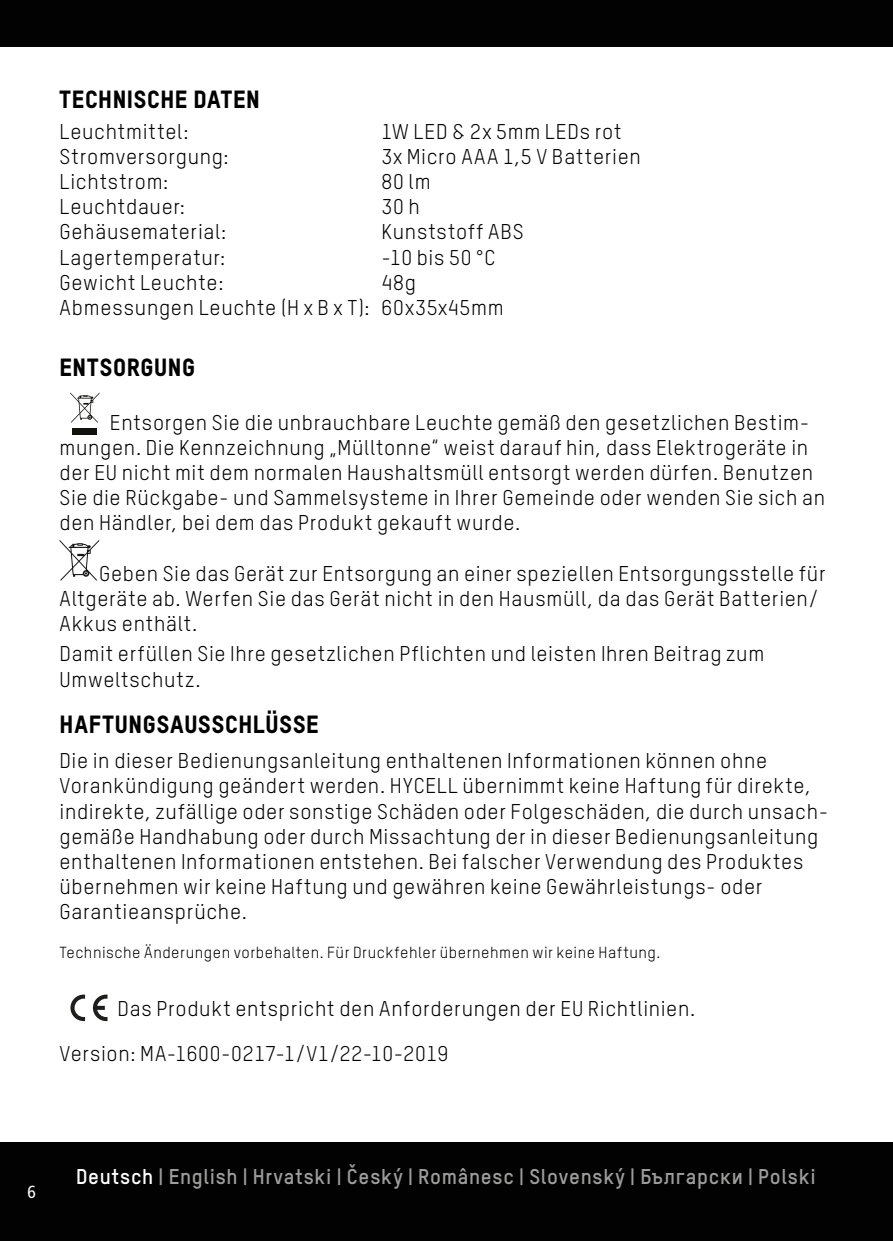
<style>
.page{position:relative;width:893px;height:1241px;background:#fff}
.page>*{position:absolute;margin:0;border:0;box-sizing:border-box;transform-origin:0 0}
.t1{font:800 24.5px "TSTARPRO";letter-spacing:.03em;color:#000}
.t2{font:21px/25.2px "TSTARPRO";letter-spacing:.03em;color:#000}
.t3{font:700 21px "TSTARPRO";letter-spacing:.035em;color:#9d9d9c}
.t4{font:condensed 17.5px "Frutiger LT Std";color:#fff}
.t5{font:15.75px "TSTARPRO";letter-spacing:.03em;color:#000}
.s1{color:#fff}
</style>
<div class="page">
<div style="left:0;top:1142px;width:893px;height:98px;background:#020203"></div>
<div style="left:0;top:0;width:893px;height:47px;background:#020203"></div>
<svg style="left:70px;top:392px;width:30px;height:30px"></svg>
<div style="left:73px;top:428px;width:24px;height:7px;background:#11110d"></div>
<svg style="left:60px;top:540px;width:39px;height:40px"></svg>
<svg style="left:70px;top:994px;width:15px;height:26px"></svg>
<svg style="left:93px;top:994px;width:15px;height:26px"></svg>
<p class="t1" style="left:60px;top:83px;width:202px">TECHNISCHE DATEN</p>
<p class="t2" style="left:60px;top:118px;width:131px">Leuchtmittel:</p>
<p class="t2" style="left:382px;top:118px;width:241px">1W LED &amp; 2x 5mm LEDs rot</p>
<p class="t2" style="left:60px;top:143px;width:171px">Stromversorgung:</p>
<p class="t2" style="left:382px;top:143px;width:261px">3x Micro AAA 1,5 V Batterien</p>
<p class="t2" style="left:60px;top:168px;width:110px">Lichtstrom:</p>
<p class="t2" style="left:382px;top:168px;width:51px">80 lm</p>
<p class="t2" style="left:60px;top:193px;width:127px">Leuchtdauer:</p>
<p class="t2" style="left:382px;top:193px;width:40px">30 h</p>
<p class="t2" style="left:60px;top:218px;width:168px">Gehäusematerial:</p>
<p class="t2" style="left:382px;top:218px;width:144px">Kunststoff ABS</p>
<p class="t2" style="left:60px;top:244px;width:167px">Lagertemperatur:</p>
<p class="t2" style="left:382px;top:244px;width:115px">-10 bis 50 °C</p>
<p class="t2" style="left:60px;top:269px;width:165px">Gewicht Leuchte:</p>
<p class="t2" style="left:60px;top:269px;width:446px;text-indent:322px">48g<br>Abmessungen Leuchte (H x B x T): 60x35x45mm</p>
<p class="t1" style="left:60px;top:351px;width:137px">ENTSORGUNG</p>
<p class="t2" style="left:60px;top:408px;width:767px;text-indent:50px">Entsorgen Sie die unbrauchbare Leuchte gemäß den gesetzlichen Bestim&shy;mungen. Die Kennzeichnung „Mülltonne“ weist darauf hin, dass Elektrogeräte in der EU nicht mit dem normalen Haushaltsmüll entsorgt werden dürfen. Benutzen Sie die Rückgabe- und Sammelsysteme in Ihrer Gemeinde oder wenden Sie sich an den Händler, bei dem das Produkt gekauft wurde.</p>
<p class="t2" style="left:60px;top:559px;width:767px;text-indent:40px">Geben Sie das Gerät zur Entsorgung an einer speziellen Entsorgungsstelle für<br>Altgeräte ab. Werfen Sie das Gerät nicht in den Hausmüll, da das Gerät Batterien/<br>Akkus enthält.</p>
<p class="t2" style="left:60px;top:640px;width:706px">Damit erfüllen Sie Ihre gesetzlichen Pflichten und leisten Ihren Beitrag zum<br>Umweltschutz.</p>
<p class="t1" style="left:60px;top:707px;width:261px">HAFTUNGSAUSSCHLÜSSE</p>
<p class="t2" style="left:60px;top:747px;width:770px">Die in dieser Bedienungsanleitung enthaltenen Informationen können ohne Vorankündigung geändert werden. HYCELL übernimmt keine Haftung für direkte, indirekte, zufällige oder sonstige Schäden oder Folgeschäden, die durch unsach&shy;gemäße Handhabung oder durch Missachtung der in dieser Bedienungsanleitung enthaltenen Informationen entstehen. Bei falscher Verwendung des Produktes übernehmen wir keine Haftung und gewähren keine Gewährleistungs- oder Garantieansprüche.</p>
<p class="t5" style="left:60px;top:942px;width:602px">Technische Änderungen vorbehalten. Für Druckfehler übernehmen wir keine Haftung.</p>
<p class="t2" style="left:60px;top:985px;width:637px;line-height:45.1px;text-indent:58px">Das Produkt entspricht den Anforderungen der EU Richtlinien.<br>Version: MA-1600-0217-1/V1/22-10-2019</p>
<p class="t4" style="left:28px;top:1181px;width:10px">6</p>
<p class="t3" style="left:76px;top:1162px;width:741px"><span class="s1">Deutsch</span> | English | Hrvatski | Český | Românesc | Slovenský | Български | Polski</p>
</div>
